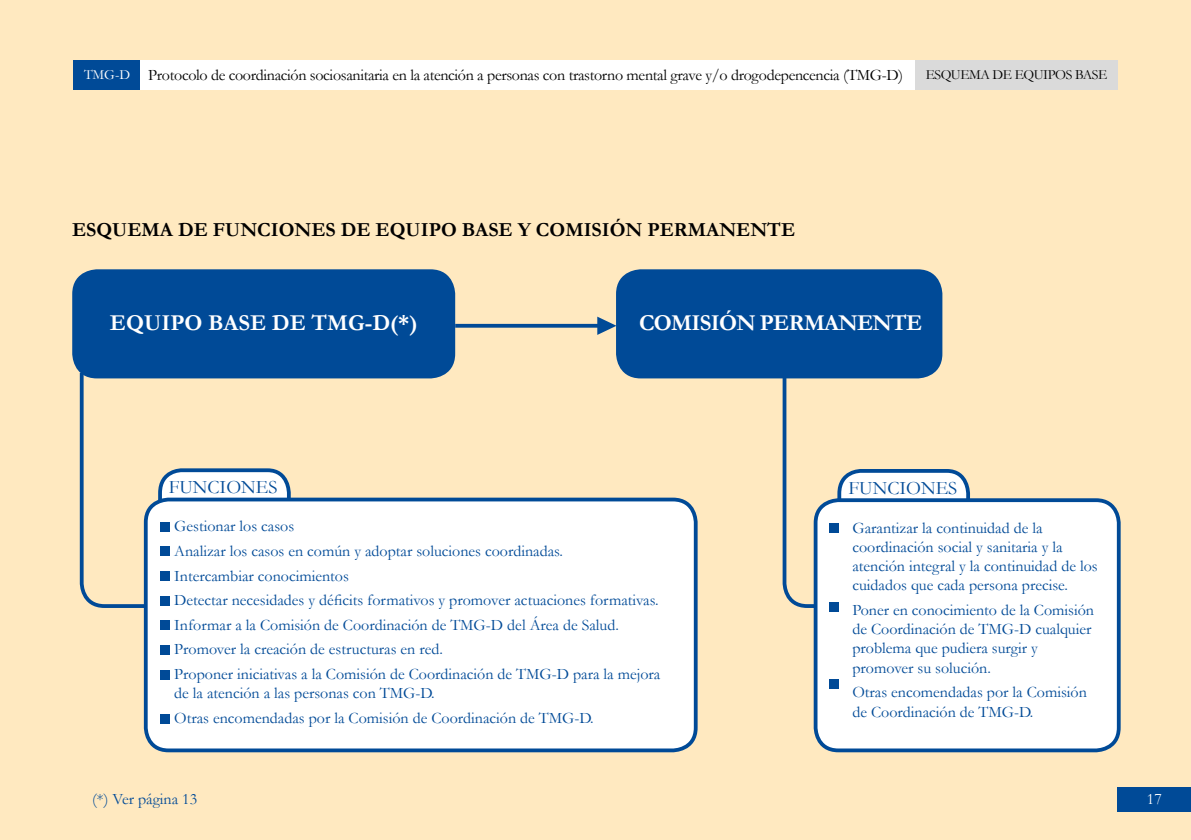
<style>
.page{position:relative;width:1191px;height:840px;background:#fff}
.page>*{position:absolute;margin:0;border:0;box-sizing:border-box;transform-origin:0 0}
.t1{font:700 22.8px "Garamond";color:#fff}
.t2{font:700 22.8px "Garamond";letter-spacing:-.03em;color:#fff}
.t3{font:700 20px "Garamond";color:#000}
.t4{font:19px "Garamond";color:#004a97}
.t5{font:16px/19.2px "Garamond";color:#004a97}
.t6{font:16px "Garamond";letter-spacing:-.02em;color:#000}
.t7{font:16px "Garamond";color:#fff}
.t8{font:14px "Garamond";letter-spacing:-.03em;color:#000}
.s1{font-size:14px;color:#fff}
</style>
<div class="page">
<div style="left:0;top:0;width:1191px;height:839px;background:#ffe9c0"></div>
<div style="left:73px;top:61px;width:1045px;height:29px;background:#fff"></div>
<div style="left:73px;top:61px;width:66px;height:29px;background:#004a97"></div>
<div style="left:915px;top:61px;width:203px;height:29px;background:#dadada"></div>
<div style="left:1117px;top:786px;width:74px;height:25px;background:#004a97"></div>
<div style="left:74px;top:271px;width:379px;height:105px;background:#004a97;border-radius:23px"></div>
<div style="left:72px;top:269px;width:383px;height:109px;border:4px solid #004a97;border-radius:23px"></div>
<svg style="left:78px;top:369px;width:72px;height:240px"></svg>
<div style="left:618px;top:271px;width:322px;height:105px;background:#004a97;border-radius:23px"></div>
<div style="left:616px;top:269px;width:326px;height:109px;border:4px solid #004a97;border-radius:23px"></div>
<svg style="left:780px;top:374px;width:72px;height:234px"></svg>
<div style="left:839px;top:470px;width:129px;height:73px;background:#fff;border-radius:22px"></div>
<div style="left:837px;top:468px;width:133px;height:77px;border:4px solid #004a97;border-radius:22px"></div>
<div style="left:815px;top:500px;width:303px;height:250px;background:#fff;border-radius:23px"></div>
<div style="left:813px;top:498px;width:307px;height:253px;border:4px solid #004a97;border-radius:23px"></div>
<div style="left:829px;top:523px;width:10px;height:9px;background:#004a97"></div>
<div style="left:829px;top:602px;width:10px;height:9px;background:#004a97"></div>
<div style="left:829px;top:679px;width:10px;height:9px;background:#004a97"></div>
<hr style="left:455px;top:324px;width:148px;height:3px;background:#004a97">
<svg style="left:597px;top:316px;width:19px;height:19px"></svg>
<div style="left:160px;top:470px;width:129px;height:72px;background:#fff;border-radius:22px"></div>
<div style="left:158px;top:468px;width:133px;height:76px;border:4px solid #004a97;border-radius:22px"></div>
<div style="left:146px;top:499px;width:549px;height:251px;background:#fff;border-radius:23px"></div>
<div style="left:144px;top:497px;width:553px;height:254px;border:4px solid #004a97;border-radius:23px"></div>
<div style="left:160px;top:521px;width:9px;height:10px;background:#004a97"></div>
<div style="left:160px;top:546px;width:9px;height:9px;background:#004a97"></div>
<div style="left:160px;top:644px;width:9px;height:10px;background:#004a97"></div>
<div style="left:160px;top:619px;width:9px;height:10px;background:#004a97"></div>
<div style="left:160px;top:669px;width:9px;height:10px;background:#004a97"></div>
<div style="left:160px;top:713px;width:9px;height:10px;background:#004a97"></div>
<div style="left:160px;top:571px;width:9px;height:9px;background:#004a97"></div>
<div style="left:160px;top:595px;width:9px;height:10px;background:#004a97"></div>
<p class="t6" style="left:84px;top:65px;width:821px"><span class="s1">TMG-D</span> Protocolo de coordinación sociosanitaria en la atención a personas con trastorno mental grave y/o drogodepencencia (TMG-D)</p>
<p class="t8" style="left:925px;top:66px;width:183px">ESQUEMA DE EQUIPOS BASE</p>
<p class="t3" style="left:72px;top:218px;width:724px">ESQUEMA DE FUNCIONES DE EQUIPO BASE Y COMISIÓN PERMANENTE</p>
<h1 class="t1" style="left:110px;top:309px;width:309px">EQUIPO BASE DE TMG-D(*)</h1>
<h1 class="t2" style="left:639px;top:309px;width:285px">COMISIÓN PERMANENTE</h1>
<p class="t4" style="left:169px;top:475px;width:110px">FUNCIONES</p>
<p class="t5" style="left:174px;top:513px;width:488px;line-height:24.6px">Gestionar los casos<br>Analizar los casos en común y adoptar soluciones coordinadas.<br>Intercambiar conocimientos<br>Detectar necesidades y déficits formativos y promover actuaciones formativas.<br>Informar a la Comisión de Coordinación de TMG-D del Área de Salud.<br>Promover la creación de estructuras en red.<br>Proponer iniciativas a la Comisión de Coordinación de TMG-D para la mejora</p>
<p class="t5" style="left:174px;top:680px;width:421px;line-height:24.6px">de la atención a las personas con TMG-D.<br>Otras encomendadas por la Comisión de Coordinación de TMG-D.</p>
<p class="t5" style="left:92px;top:789px;width:106px">(*) Ver página 13</p>
<p class="t4" style="left:848px;top:476px;width:110px">FUNCIONES</p>
<p class="t5" style="left:852px;top:517px;width:247px">Garantizar la continuidad de la coordinación social y sanitaria y la atención integral y la continuidad de los cuidados que cada persona precise.</p>
<p class="t5" style="left:852px;top:600px;width:243px">Poner en conocimiento de la Comisión de Coordinación de TMG-D cualquier problema que pudiera surgir y promover su solución.</p>
<p class="t5" style="left:852px;top:682px;width:236px">Otras encomendadas por la Comisión de Coordinación de TMG-D.</p>
<p class="t7" style="left:1147px;top:789px;width:17px">17</p>
</div>
